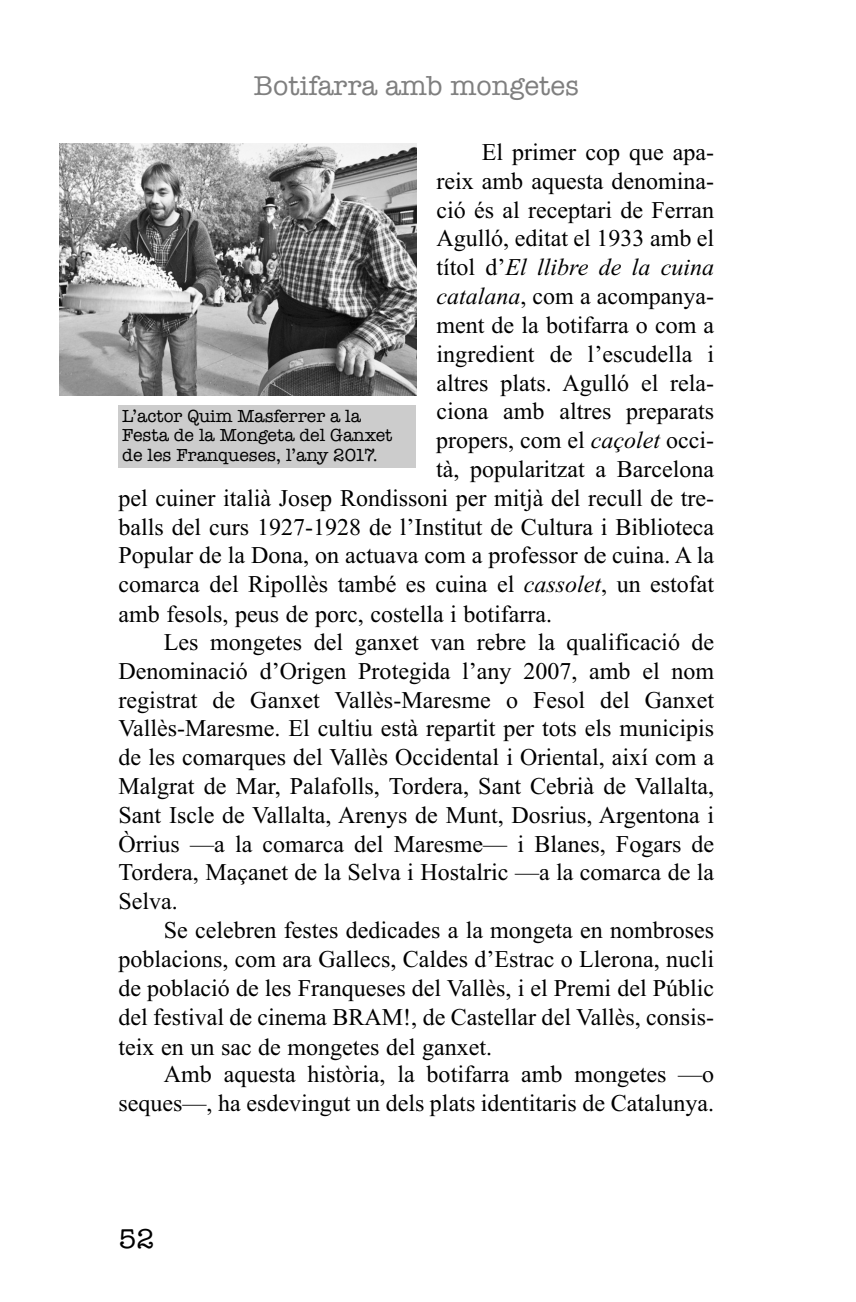
<style>
.page{position:relative;width:856px;height:1302px;background:#fff}
.page>*{position:absolute;margin:0;border:0;box-sizing:border-box;transform-origin:0 0}
.t1{font:28px "American Typewriter";color:#7f7f7f}
.t2{font:28px "American Typewriter";color:#000}
.t3{font:24px/28.8px "Times New Roman";color:#000;text-align:justify}
.t4{font:italic 24px "Times New Roman";color:#000}
.t5{font:18px/19.6px "American Typewriter";color:#000}
.s1{font-style:normal}
.s2{font-style:italic}
</style>
<div class="page">
<img style="left:60px;top:143px;width:356px;height:252px">
<div style="left:118px;top:405px;width:298px;height:63px;background:#ccc"></div>
<p class="t1" style="left:254px;top:64px;width:326px">Botifarra amb mongetes</p>
<p class="t3" style="left:481px;top:137px;width:234px">El primer cop que apa-</p>
<p class="t3" style="left:436px;top:166px;width:279px">reix amb aquesta denomina-</p>
<p class="t3" style="left:436px;top:195px;width:279px">ció és al receptari de Ferran</p>
<p class="t3" style="left:436px;top:224px;width:279px">Agulló, editat el 1933 amb el</p>
<p class="t4" style="left:436px;top:253px;width:279px"><span class="s1">títol d’</span>El llibre de la cuina</p>
<p class="t3" style="left:436px;top:281px;width:279px"><span class="s2">catalana</span>, com a acompanya-</p>
<p class="t3" style="left:436px;top:310px;width:279px">ment de la botifarra o com a</p>
<p class="t3" style="left:436px;top:339px;width:279px">ingredient de l’escudella i</p>
<p class="t3" style="left:436px;top:368px;width:279px">altres plats. Agulló el rela-</p>
<p class="t3" style="left:436px;top:396px;width:279px">ciona amb altres preparats</p>
<p class="t3" style="left:436px;top:425px;width:279px">propers, com el <span class="s2">caçolet</span> occi-</p>
<p class="t3" style="left:436px;top:454px;width:279px">tà, popularitzat a Barcelona</p>
<p class="t3" style="left:118px;top:483px;width:597px">pel cuiner italià Josep Rondissoni per mitjà del recull de tre-</p>
<p class="t3" style="left:118px;top:512px;width:597px">balls del curs 1927-1928 de l’Institut de Cultura i Biblioteca</p>
<p class="t3" style="left:118px;top:540px;width:597px">Popular de la Dona, on actuava com a professor de cuina. A la</p>
<p class="t3" style="left:118px;top:569px;width:597px">comarca del Ripollès també es cuina el <span class="s2">cassolet</span>, un estofat</p>
<p class="t3" style="left:118px;top:599px;width:435px">amb fesols, peus de porc, costella i botifarra.</p>
<p class="t3" style="left:118px;top:627px;width:597px;text-indent:45px">Les mongetes del ganxet van rebre la qualificació de Denominació d’Origen Protegida l’any 2007, amb el nom registrat de Ganxet Vallès-Maresme o Fesol del Ganxet Vallès-Maresme. El cultiu està repartit per tots els municipis de les comarques del Vallès Occidental i Oriental, així com a Malgrat de Mar, Palafolls, Tordera, Sant Cebrià de Vallalta, Sant Iscle de Vallalta, Arenys de Munt, Dosrius, Argentona i Òrrius —a la comarca del Maresme— i Blanes, Fogars de Tordera, Maçanet de la Selva i Hostalric —a la comarca de la Selva.</p>
<p class="t3" style="left:118px;top:915px;width:597px;text-indent:45px">Se celebren festes dedicades a la mongeta en nombroses poblacions, com ara Gallecs, Caldes d’Estrac o Llerona, nucli de població de les Franqueses del Vallès, i el Premi del Públic del festival de cinema BRAM!, de Castellar del Vallès, consis&shy;teix en un sac de mongetes del ganxet.</p>
<p class="t3" style="left:118px;top:1059px;width:597px;text-align:right">Amb aquesta història, la botifarra amb mongetes —o seques—, ha esdevingut un dels plats identitaris de Catalunya.</p>
<p class="t5" style="left:122px;top:405px;width:271px">L’actor Quim Masferrer a la<br>Festa de la Mongeta del Ganxet de les Franqueses, l’any 2017.</p>
<p class="t2" style="left:118px;top:1217px;width:37px">52</p>
</div>
